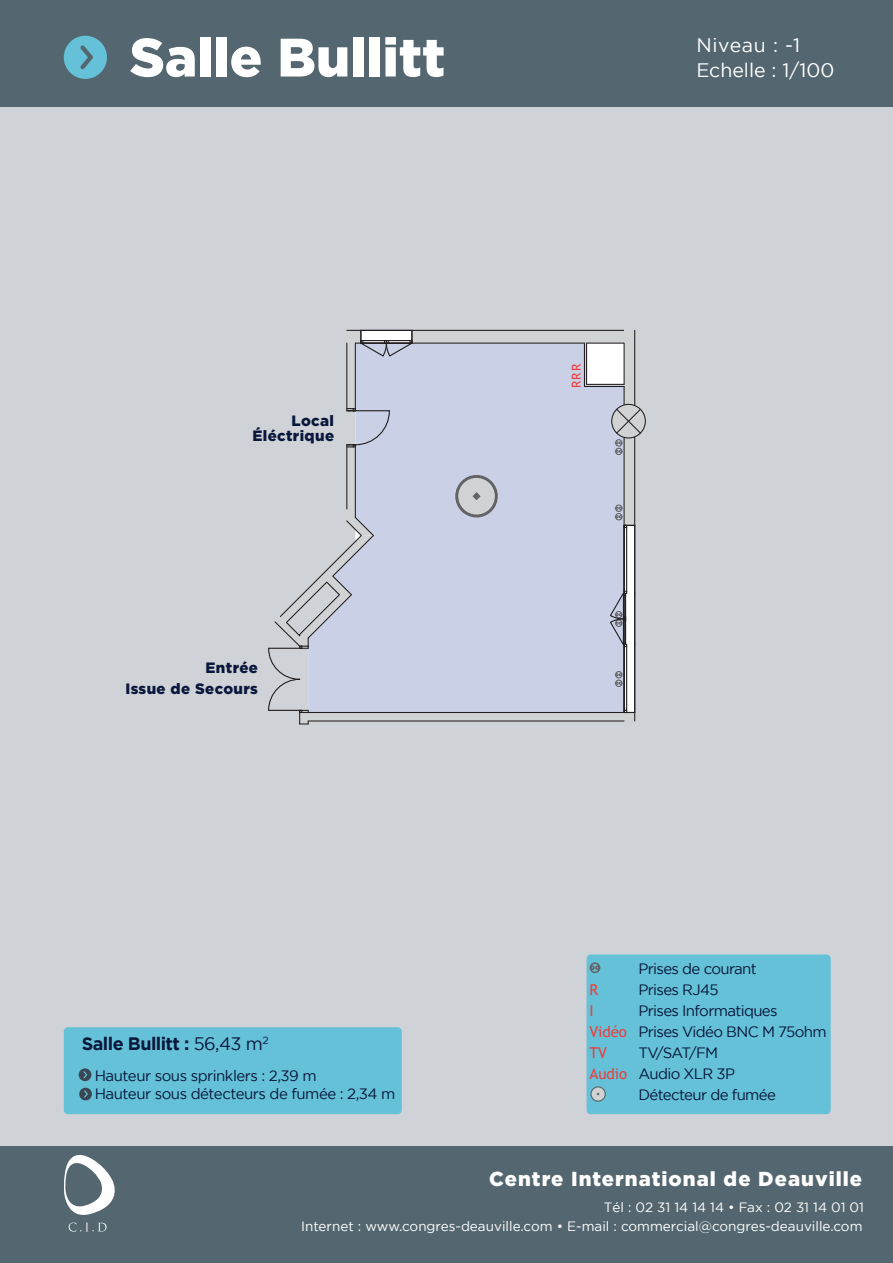
<style>
.page{position:relative;width:893px;height:1263px;background:#cfd2d6}
.page>*{position:absolute;margin:0;border:0;box-sizing:border-box;transform-origin:0 0}
.t1{font:900 54px "Gotham";color:#fff}
.t2{font:900 20.25px "Gotham";letter-spacing:.05em;color:#fff}
.t3{font:19.5px "Gotham";color:#fff}
.t4{font:700 18px "Gotham";letter-spacing:-.03em;color:#09173c}
.t5{font:15px/21px "Gotham";letter-spacing:-.045em;color:#09173c}
.t6{font:900 15px/21px "Gotham";letter-spacing:.025em;color:#09173c;text-align:right}
.t7{font:15px/21px "Trebuchet MS";color:#ee3d3c}
.t8{font:13.5px/19.5px "Gotham";color:#fff;text-align:right}
.t9{font:12.45px "Trebuchet MS";color:#ee3d3c}
.s1{font-weight:400}
</style>
<div class="page">
<div style="left:0;top:0;width:893px;height:106px;background:#546770"></div>
<div style="left:0;top:1146px;width:893px;height:117px;background:#546770"></div>
<svg style="left:64px;top:1154px;width:51px;height:77px"></svg>
<div style="left:413px;top:344px;width:211px;height:368px;background:#cad1e7"></div>
<hr style="left:412px;top:330px;width:212px;height:1px;background:#231f20">
<hr style="left:412px;top:343px;width:172px;height:1px;background:#231f20">
<hr style="left:308px;top:720px;width:316px;height:1px;background:#231f20">
<hr style="left:308px;top:712px;width:316px;height:1px;background:#231f20">
<hr style="left:624px;top:437px;width:1px;height:88px;background:#231f20">
<hr style="left:634px;top:437px;width:1px;height:88px;background:#231f20">
<hr style="left:634px;top:330px;width:1px;height:76px;background:#231f20">
<hr style="left:634px;top:644px;width:1px;height:77px;background:#231f20">
<div style="left:611px;top:404px;width:35px;height:34px;border:1px solid #231f20;border-radius:50%"></div>
<div style="left:615px;top:671px;width:7px;height:7px;border:1px solid #636366;border-radius:50%"></div>
<div style="left:615px;top:504px;width:7px;height:8px;border:1px solid #636366;border-radius:50%"></div>
<div style="left:615px;top:439px;width:7px;height:8px;border:1px solid #636366;border-radius:50%"></div>
<svg style="left:584px;top:343px;width:58px;height:101px"></svg>
<div style="left:615px;top:448px;width:7px;height:7px;border:1px solid #636366;border-radius:50%"></div>
<svg style="left:615px;top:450px;width:7px;height:3px"></svg>
<div style="left:615px;top:513px;width:7px;height:7px;border:1px solid #636366;border-radius:50%"></div>
<svg style="left:615px;top:507px;width:7px;height:11px"></svg>
<svg style="left:615px;top:673px;width:7px;height:3px"></svg>
<div style="left:615px;top:679px;width:7px;height:8px;border:1px solid #636366;border-radius:50%"></div>
<svg style="left:615px;top:682px;width:7px;height:3px"></svg>
<svg style="left:455px;top:475px;width:43px;height:42px"></svg>
<hr style="left:634px;top:593px;width:1px;height:51px;background:#231f20">
<svg style="left:623px;top:710px;width:11px;height:3px"></svg>
<hr style="left:623px;top:646px;width:2px;height:64px;background:#231f20">
<hr style="left:626px;top:646px;width:1px;height:64px;background:#231f20">
<hr style="left:634px;top:525px;width:1px;height:68px;background:#231f20">
<svg style="left:609px;top:591px;width:18px;height:56px"></svg>
<svg style="left:623px;top:525px;width:11px;height:3px"></svg>
<hr style="left:623px;top:527px;width:2px;height:64px;background:#231f20">
<hr style="left:626px;top:527px;width:1px;height:64px;background:#231f20">
<svg style="left:268px;top:330px;width:145px;height:394px"></svg>
<svg style="left:64px;top:36px;width:43px;height:43px"></svg>
<div style="left:587px;top:954px;width:244px;height:160px;background:#64c1d7;border-radius:4px"></div>
<div style="left:64px;top:1027px;width:338px;height:87px;background:#64c1d7;border-radius:4px"></div>
<svg style="left:593px;top:965px;width:4px;height:5px"></svg>
<div style="left:590px;top:962px;width:10px;height:11px;border:2px solid #636366;border-radius:50%"></div>
<svg style="left:590px;top:1086px;width:16px;height:16px"></svg>
<svg style="left:79px;top:1068px;width:12px;height:13px"></svg>
<svg style="left:79px;top:1088px;width:13px;height:12px"></svg>
<h1 class="t1" style="left:130px;top:26px;width:317px">Salle Bullitt</h1>
<h3 class="t3" style="left:696px;top:34px;width:105px">Niveau : -1</h3>
<h3 class="t3" style="left:696px;top:59px;width:139px">Echelle : 1/100</h3>
<p class="t6" style="left:252px;top:412px;width:83px;line-height:15px">Local<br>Éléctrique</p>
<p class="t6" style="left:125px;top:657px;width:134px">Entrée<br>Issue de Secours</p>
<p class="t9" style="left:569px;top:388px;width:26px;rotate:-90deg">RRR</p>
<p class="t4" style="left:82px;top:1033px;width:188px">Salle Bullitt : <span class="s1">56,43 m</span><sup>2</sup></p>
<p class="t5" style="left:95px;top:1066px;width:302px;line-height:18px">Hauteur sous sprinklers : 2,39 m<br>Hauteur sous détecteurs de fumée : 2,34 m</p>
<p class="t7" style="left:589px;top:979px;width:39px">R<br>I<br>Vidéo<br>TV<br>Audio</p>
<p class="t5" style="left:638px;top:957px;width:190px">Prises de courant<br>Prises RJ45<br>Prises Informatiques<br>Prises Vidéo BNC M 75ohm<br>TV/SAT/FM<br>Audio XLR 3P<br>Détecteur de fumée</p>
<h2 class="t2" style="left:489px;top:1167px;width:374px">Centre International de Deauville</h2>
<p class="t8" style="left:301px;top:1197px;width:564px">Tél : 02 31 14 14 14 • Fax : 02 31 14 01 01<br>Internet : www.congres-deauville.com • E-mail : commercial@congres-deauville.com</p>
</div>
